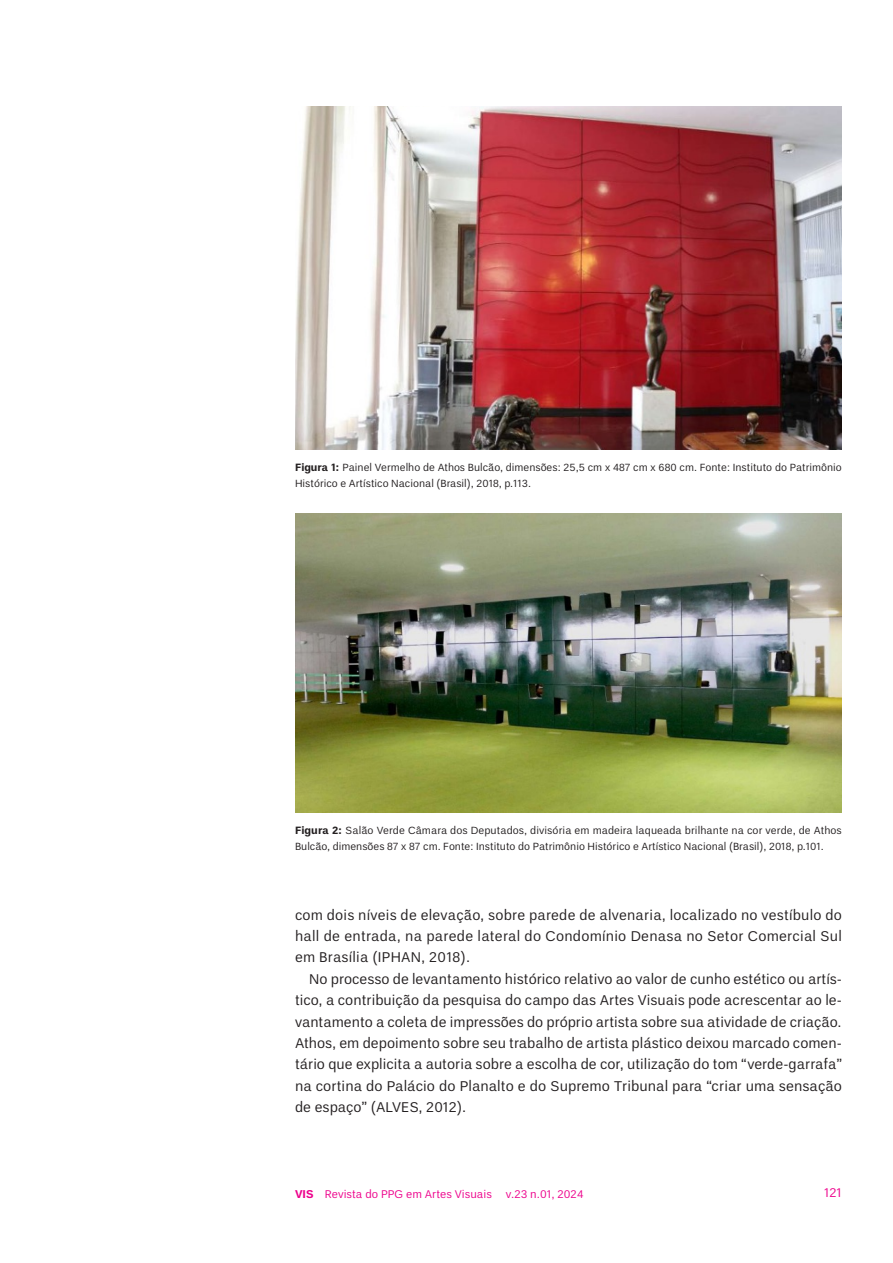
<style>
.page{position:relative;width:893px;height:1263px;background:#fff}
.page>*{position:absolute;margin:0;border:0;box-sizing:border-box;transform-origin:0 0}
.TEXTO{font:14.25px/21.5px "Un B Pro";letter-spacing:.005em;color:#231f20;text-align:justify}
.t1{font:12.75px "Un B Pro";color:#ed028c}
.t2{font:11.25px "Un B Pro";color:#ed028c}
.LEGENDA{font:10.5px/16px "Un B Pro";color:#231f20}
.s1{font-weight:700}
</style>
<div class="page">
<img style="left:295px;top:107px;width:546px;height:342px">
<img style="left:295px;top:513px;width:547px;height:300px">
<p class="LEGENDA" style="left:295px;top:459px;width:548px"><span class="s1">Figura 1:</span> Painel Vermelho de Athos Bulcão, dimensões: 25,5 cm x 487 cm x 680 cm. Fonte: Instituto do Patrimônio<br>Histórico e Artístico Nacional (Brasil), 2018, p.113.</p>
<p class="LEGENDA" style="left:295px;top:822px;width:548px"><span class="s1">Figura 2:</span> Salão Verde Câmara dos Deputados, divisória em madeira laqueada brilhante na cor verde, de Athos<br>Bulcão, dimensões 87 x 87 cm. Fonte: Instituto do Patrimônio Histórico e Artístico Nacional (Brasil), 2018, p.101.</p>
<p class="TEXTO" style="left:295px;top:904px;width:548px">com dois níveis de elevação, sobre parede de alvenaria, localizado no vestíbulo do hall de entrada, na parede lateral do Condomínio Denasa no Setor Comercial Sul em Brasília (IPHAN, 2018).</p>
<p class="TEXTO" style="left:295px;top:968px;width:549px;text-indent:14px">No processo de levantamento histórico relativo ao valor de cunho estético ou artís&shy;tico, a contribuição da pesquisa do campo das Artes Visuais pode acrescentar ao le&shy;vantamento a coleta de impressões do próprio artista sobre sua atividade de criação.<br>Athos, em depoimento sobre seu trabalho de artista plástico deixou marcado comen&shy;tário que explicita a autoria sobre a escolha de cor, utilização do tom “verde-garrafa” na cortina do Palácio do Planalto e do Supremo Tribunal para “criar uma sensação de espaço” (ALVES, 2012).</p>
<p class="t2" style="left:295px;top:1187px;width:290px"><span class="s1">VIS</span> Revista do PPG em Artes Visuais v.23 n.01, 2024</p>
<p class="t1" style="left:824px;top:1185px;width:19px">121</p>
</div>
